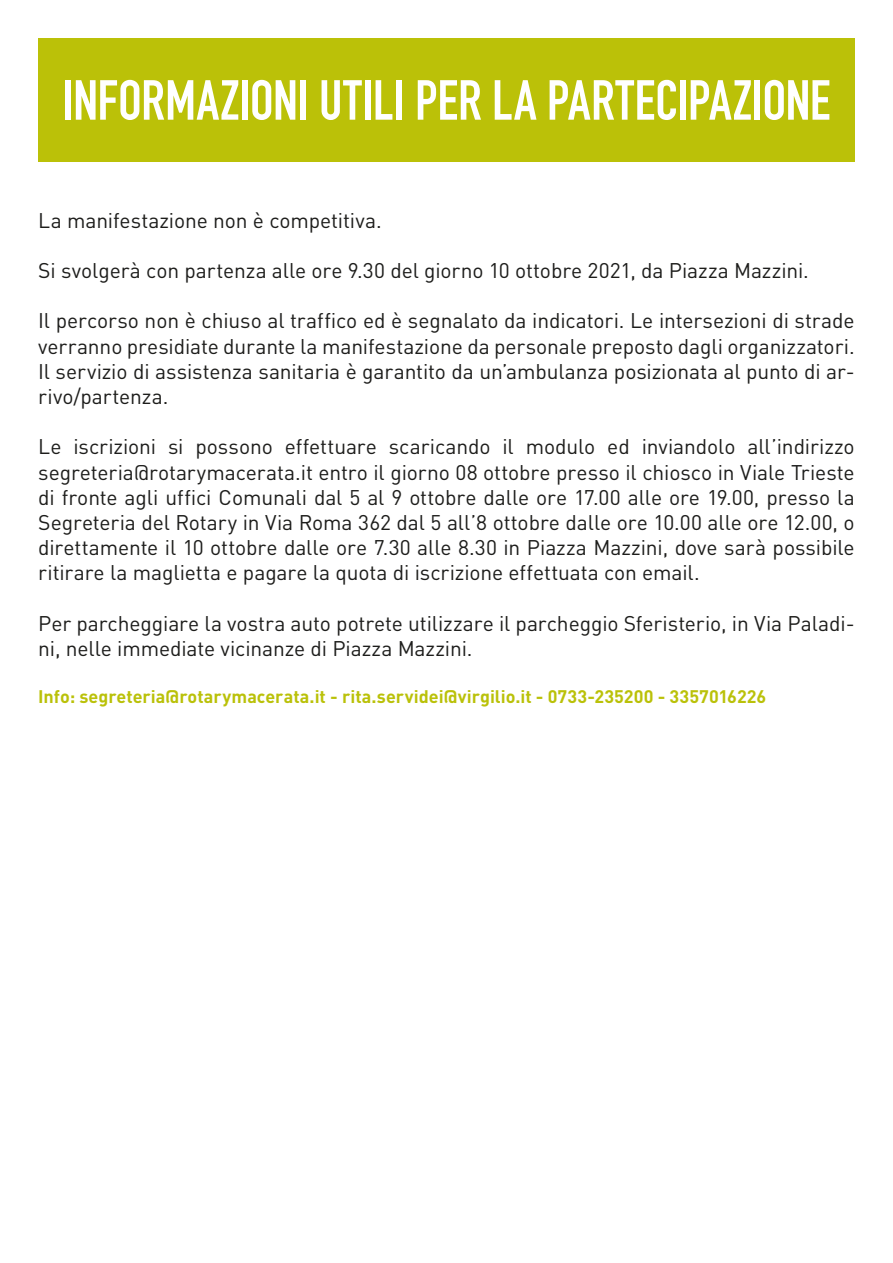
<style>
.page{position:relative;width:893px;height:1263px;background:#fff}
.page>*{position:absolute;margin:0;border:0;box-sizing:border-box;transform-origin:0 0}
.t1{font:700 55.5px "DIN Condensed";color:#fff}
.t2{font:21px/25.2px "DIN";letter-spacing:-.005em;color:#1d1d1b;text-align:justify}
.t3{font:700 18px "DIN";color:#bac109}
</style>
<div class="page">
<div style="left:38px;top:38px;width:817px;height:124px;background:#bbc108"></div>
<h1 class="t1" style="left:63px;top:63px;width:769px">INFORMAZIONI UTILI PER LA PARTECIPAZIONE</h1>
<p class="t2" style="left:38px;top:207px;width:345px">La manifestazione non è competitiva.</p>
<p class="t2" style="left:38px;top:257px;width:772px">Si svolgerà con partenza alle ore 9.30 del giorno 10 ottobre 2021, da Piazza Mazzini.</p>
<p class="t2" style="left:38px;top:308px;width:818px">Il percorso non è chiuso al traffico ed è segnalato da indicatori. Le intersezioni di strade verranno presidiate durante la manifestazione da personale preposto dagli organizzatori.<br>Il servizio di assistenza sanitaria è garantito da un’ambulanza posizionata al punto di ar&shy;rivo/partenza.</p>
<p class="t2" style="left:38px;top:434px;width:818px">Le iscrizioni si possono effettuare scaricando il modulo ed inviandolo all’indirizzo segreteria@rotarymacerata.it entro il giorno 08 ottobre presso il chiosco in Viale Trieste di fronte agli uffici Comunali dal 5 al 9 ottobre dalle ore 17.00 alle ore 19.00, presso la Segreteria del Rotary in Via Roma 362 dal 5 all’8 ottobre dalle ore 10.00 alle ore 12.00, o direttamente il 10 ottobre dalle ore 7.30 alle 8.30 in Piazza Mazzini, dove sarà possibile ritirare la maglietta e pagare la quota di iscrizione effettuata con email.</p>
<p class="t2" style="left:38px;top:610px;width:818px">Per parcheggiare la vostra auto potrete utilizzare il parcheggio Sferisterio, in Via Paladi&shy;ni, nelle immediate vicinanze di Piazza Mazzini.</p>
<p class="t3" style="left:38px;top:684px;width:730px">Info: segreteria@rotarymacerata.it - rita.servidei@virgilio.it - 0733-235200 - 3357016226</p>
</div>
